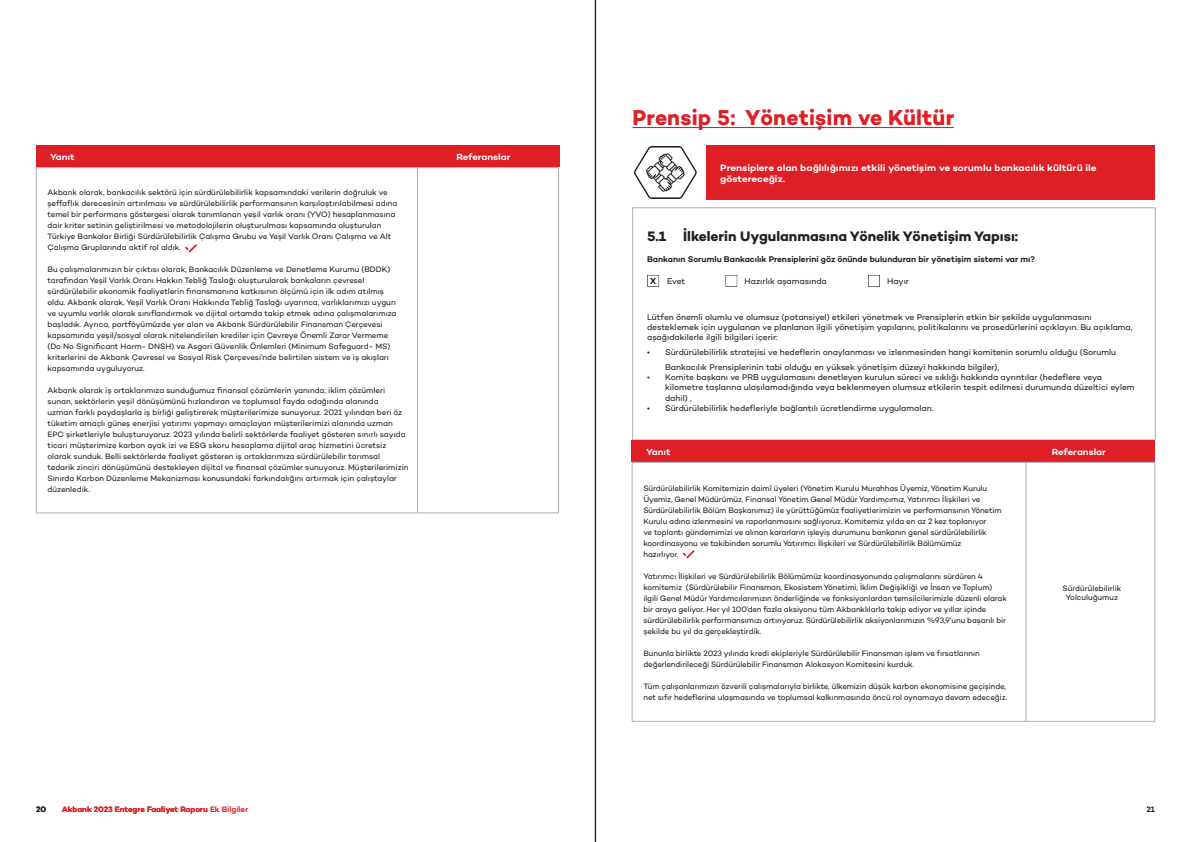
<style>
.page{position:relative;width:1191px;height:842px;background:#fff}
.page>*{position:absolute;margin:0;border:0;box-sizing:border-box;transform-origin:0 0}
.t1{font:700 22px "Campton";letter-spacing:.01em;color:#de1f26}
.t2{font:700 14px "Campton";color:#231f20}
.t3{font:600 9.4px/11.3px "Campton";color:#fff;scale:1.08 1}
.t4{font:600 9px "Campton";letter-spacing:-.005em;color:#fff;scale:1.08 1}
.t5{font:600 9px "Campton";color:#231f20}
.t6{font:8.5px/10.2px "Campton";letter-spacing:-.005em;color:#231f20}
.t7{font:600 8.5px "Campton";color:#231f20}
.t8{font:8px/11px "Campton";letter-spacing:-.01em;color:#231f20}
.t9{font:600 8px "Campton";letter-spacing:-.005em;color:#de1f26}
.t10{font:600 8px "Campton";color:#231f20}
</style>
<div class="page">
<hr style="left:632px;top:208px;width:523px;height:1px;background:#adacb4">
<hr style="left:632px;top:208px;width:1px;height:232px;background:#adacb4">
<hr style="left:1155px;top:208px;width:1px;height:232px;background:#adacb4">
<hr style="left:595px;top:0;width:1px;height:842px;background:#231f20">
<div style="left:36px;top:145px;width:523px;height:22px;background:#de1f26"></div>
<hr style="left:36px;top:168px;width:381px;height:1px;background:#adacb4">
<hr style="left:36px;top:168px;width:1px;height:345px;background:#adacb4">
<hr style="left:417px;top:168px;width:142px;height:1px;background:#adacb4">
<hr style="left:417px;top:168px;width:1px;height:345px;background:#adacb4">
<hr style="left:558px;top:168px;width:1px;height:345px;background:#adacb4">
<hr style="left:36px;top:513px;width:381px;height:1px;background:#adacb4">
<hr style="left:417px;top:513px;width:142px;height:1px;background:#adacb4">
<div style="left:706px;top:145px;width:449px;height:55px;background:#de1f26"></div>
<div style="left:632px;top:440px;width:523px;height:22px;background:#de1f26"></div>
<hr style="left:632px;top:462px;width:394px;height:1px;background:#adacb4">
<hr style="left:632px;top:462px;width:1px;height:259px;background:#adacb4">
<hr style="left:1026px;top:462px;width:129px;height:1px;background:#adacb4">
<hr style="left:1025px;top:462px;width:1px;height:259px;background:#adacb4">
<hr style="left:1154px;top:462px;width:1px;height:259px;background:#adacb4">
<hr style="left:632px;top:721px;width:394px;height:1px;background:#adacb4">
<hr style="left:1026px;top:721px;width:129px;height:1px;background:#adacb4">
<hr style="left:632px;top:127px;width:322px;height:1px;background:#de1f26">
<div style="left:724px;top:273px;width:14px;height:14px;background:#231f20;opacity:.25"></div>
<div style="left:866px;top:273px;width:14px;height:14px;background:#231f20;opacity:.25"></div>
<div style="left:646px;top:273px;width:14px;height:14px;background:#231f20;opacity:.25"></div>
<svg style="left:185px;top:244px;width:12px;height:9px"></svg>
<svg style="left:682px;top:550px;width:13px;height:9px"></svg>
<img style="left:633px;top:146px;width:64px;height:53px">
<p class="t4" style="left:50px;top:151px;width:24px">Yanıt</p>
<p class="t4" style="left:456px;top:151px;width:52px">Referanslar</p>
<p class="t8" style="left:48px;top:187px;width:351px">Akbank olarak, bankacılık sektörü için sürdürülebilirlik kapsamındaki verilerin doğruluk ve şeffaflık derecesinin artırılması ve sürdürülebilirlik performansının karşılaştırılabilmesi adına temel bir performans göstergesi olarak tanımlanan yeşil varlık oranı (YVO) hesaplanmasına dair kriter setinin geliştirilmesi ve metodolojilerin oluşturulması kapsamında oluşturulan Türkiye Bankalar Birliği Sürdürülebilirlik Çalışma Grubu ve Yeşil Varlık Oranı Çalışma ve Alt Çalışma Gruplarında aktif rol aldık.</p>
<p class="t8" style="left:48px;top:264px;width:350px">Bu çalışmalarımızın bir çıktısı olarak, Bankacılık Düzenleme ve Denetleme Kurumu (BDDK) tarafından Yeşil Varlık Oranı Hakkın Tebliğ Taslağı oluşturularak bankaların çevresel sürdürülebilir ekonomik faaliyetlerin finansmanına katkısının ölçümü için ilk adım atılmış oldu. Akbank olarak, Yeşil Varlık Oranı Hakkında Tebliğ Taslağı uyarınca, varlıklarımızı uygun ve uyumlu varlık olarak sınıflandırmak ve dijital ortamda takip etmek adına çalışmalarımıza başladık. Ayrıca, portföyümüzde yer alan ve Akbank Sürdürülebilir Finansman Çerçevesi kapsamında yeşil/sosyal olarak nitelendirilen krediler için Çevreye Önemli Zarar Vermeme (Do No Significant Harm- DNSH) ve Asgari Güvenlik Önlemleri (Minimum Safeguard- MS) kriterlerini de Akbank Çevresel ve Sosyal Risk Çerçevesi’nde belirtilen sistem ve iş akışları kapsamında uyguluyoruz.</p>
<p class="t8" style="left:48px;top:385px;width:362px">Akbank olarak iş ortaklarımıza sunduğumuz finansal çözümlerin yanında; iklim çözümleri sunan, sektörlerin yeşil dönüşümünü hızlandıran ve toplumsal fayda odağında alanında<br>uzman farklı paydaşlarla iş birliği geliştirerek müşterilerimize sunuyoruz. 2021 yılından beri öz tüketim amaçlı güneş enerjisi yatırımı yapmayı amaçlayan müşterilerimizi alanında uzman EPC şirketleriyle buluşturuyoruz. 2023 yılında belirli sektörlerde faaliyet gösteren sınırlı sayıda ticari müşterimize karbon ayak izi ve ESG skoru hesaplama dijital araç hizmetini ücretsiz olarak sunduk. Belli sektörlerde faaliyet gösteren iş ortaklarımıza sürdürülebilir tarımsal tedarik zinciri dönüşümünü destekleyen dijital ve finansal çözümler sunuyoruz. Müşterilerimizin Sınırda Karbon Düzenleme Mekanizması konusundaki farkındalığını artırmak için çalıştaylar düzenledik.</p>
<p class="t1" style="left:632px;top:104px;width:323px">Prensip 5: Yönetişim ve Kültür</p>
<p class="t3" style="left:720px;top:162px;width:350px">Prensiplere olan bağlılığımızı etkili yönetişim ve sorumlu bankacılık kültürü ile göstereceğiz.</p>
<p class="t2" style="left:647px;top:227px;width:372px">5.1 İlkelerin Uygulanmasına Yönelik Yönetişim Yapısı:</p>
<p class="t6" style="left:667px;top:275px;width:20px">Evet</p>
<p class="t6" style="left:744px;top:275px;width:84px">Hazırlık aşamasında</p>
<p class="t6" style="left:887px;top:275px;width:23px">Hayır</p>
<p class="t7" style="left:647px;top:254px;width:389px">Bankanın Sorumlu Bankacılık Prensiplerini göz önünde bulunduran bir yönetişim sistemi var mı?</p>
<p class="t5" style="left:650px;top:276px;width:8px">X</p>
<p class="t6" style="left:647px;top:312px;width:487px">Lütfen önemli olumlu ve olumsuz (potansiyel) etkileri yönetmek ve Prensiplerin etkin bir şekilde uygulanmasını desteklemek için uygulanan ve planlanan ilgili yönetişim yapılarını, politikalarını ve prosedürlerini açıklayın. Bu açıklama, aşağıdakilerle ilgili bilgileri içerir:</p>
<p class="t6" style="left:665px;top:344px;width:452px;line-height:15px;text-indent:-18px">• Sürdürülebilirlik stratejisi ve hedeflerin onaylanması ve izlenmesinden hangi komitenin sorumlu olduğu (Sorumlu<br>Bankacılık Prensiplerinin tabi olduğu en yüksek yönetişim düzeyi hakkında bilgiler),</p>
<p class="t6" style="left:665px;top:372px;width:471px;text-indent:-18px">• Komite başkanı ve PRB uygulamasını denetleyen kurulun süreci ve sıklığı hakkında ayrıntılar (hedeflere veya kilometre taşlarına ulaşılamadığında veya beklenmeyen olumsuz etkilerin tespit edilmesi durumunda düzeltici eylem dahil) ,</p>
<p class="t6" style="left:647px;top:403px;width:288px">• Sürdürülebilirlik hedefleriyle bağlantılı ücretlendirme uygulamaları.</p>
<p class="t4" style="left:646px;top:446px;width:24px">Yanıt</p>
<p class="t4" style="left:1051px;top:446px;width:52px">Referanslar</p>
<p class="t8" style="left:643px;top:482px;width:360px">Sürdürülebilirlik Komitemizin daimî üyeleri (Yönetim Kurulu Murahhas Üyemiz, Yönetim Kurulu Üyemiz, Genel Müdürümüz, Finansal Yönetim Genel Müdür Yardımcımız, Yatırımcı İlişkileri ve Sürdürülebilirlik Bölüm Başkanımız) ile yürüttüğümüz faaliyetlerimizin ve performansının Yönetim Kurulu adına izlenmesini ve raporlanmasını sağlıyoruz. Komitemiz yılda en az 2 kez toplanıyor<br>ve toplantı gündemimizi ve alınan kararların işleyiş durumunu bankanın genel sürdürülebilirlik koordinasyonu ve takibinden sorumlu Yatırımcı İlişkileri ve Sürdürülebilirlik Bölümümüz</p>
<p class="t8" style="left:643px;top:548px;width:37px">hazırlıyor.</p>
<p class="t8" style="left:643px;top:570px;width:365px">Yatırımcı İlişkileri ve Sürdürülebilirlik Bölümümüz koordinasyonunda çalışmalarını sürdüren 4 komitemiz (Sürdürülebilir Finansman, Ekosistem Yönetimi, İklim Değişikliği ve İnsan ve Toplum) ilgili Genel Müdür Yardımcılarımızın önderliğinde ve fonksiyonlardan temsilcilerimizle düzenli olarak bir araya geliyor. Her yıl 100’den fazla aksiyonu tüm Akbanklılarla takip ediyor ve yıllar içinde sürdürülebilirlik performansımızı artırıyoruz. Sürdürülebilirlik aksiyonlarımızın %93,9’unu başarılı bir şekilde bu yıl da gerçekleştirdik.</p>
<p class="t8" style="left:643px;top:647px;width:338px">Bununla birlikte 2023 yılında kredi ekipleriyle Sürdürülebilir Finansman işlem ve fırsatlarının değerlendirileceği Sürdürülebilir Finansman Alokasyon Komitesini kurduk.</p>
<p class="t8" style="left:643px;top:680px;width:365px">Tüm çalışanlarımızın özverili çalışmalarıyla birlikte, ülkemizin düşük karbon ekonomisine geçişinde, net sıfır hedeflerine ulaşmasında ve toplumsal kalkınmasında öncü rol oynamaya devam edeceğiz.</p>
<p class="t8" style="left:1062px;top:582px;width:60px">Sürdürülebilirlik</p>
<p class="t8" style="left:1066px;top:591px;width:54px">Yolculuğumuz</p>
<p class="t10" style="left:36px;top:804px;width:12px">20</p>
<p class="t9" style="left:62px;top:804px;width:188px">Akbank 2023 Entegre Faaliyet Raporu Ek Bilgiler</p>
<p class="t10" style="left:1146px;top:804px;width:10px">21</p>
</div>
